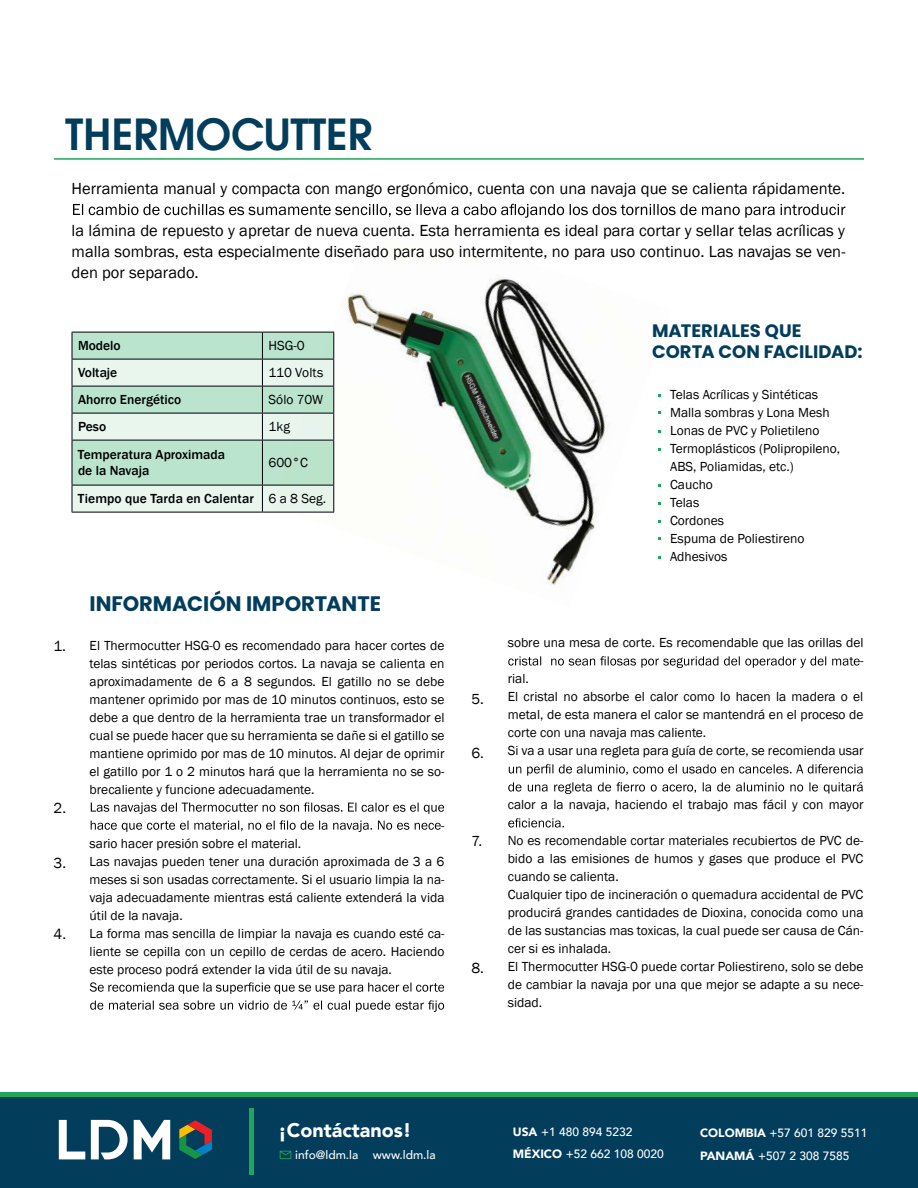
<style>
.page{position:relative;width:918px;height:1188px;background:#fff}
.page>*{position:absolute;margin:0;border:0;box-sizing:border-box;transform-origin:0 0}
.t1{font:600 42px "Avant Garde";color:#023d5c}
.t2{font:700 21px "Poppins";color:#023d5c}
.t3{font:900 19.65px "Avenir";color:#fff}
.t4{font:700 18px/21px "Poppins";color:#023d5c}
.t5{font:16.5px/21px "Franklin Gothic";color:#000001;text-align:justify}
.t6{font:15px "Franklin Gothic";color:#000001}
.t7{font:13.5px/18px "Franklin Gothic";color:#000001}
.t8{font:500 13.5px "Franklin Gothic";color:#000001}
.t9{font:500 12px/22.5px "Avenir";color:#fff}
.s1{font-weight:400}
.s2{font-weight:900}
</style>
<div class="page">
<img style="left:272px;top:275px;width:336px;height:313px">
<svg style="left:508px;top:656px;width:352px;height:12px"></svg>
<svg style="left:509px;top:764px;width:354px;height:12px"></svg>
<svg style="left:508px;top:782px;width:355px;height:12px"></svg>
<svg style="left:508px;top:818px;width:56px;height:10px"></svg>
<svg style="left:72px;top:332px;width:262px;height:180px;background:#c6e2d3"></svg>
<hr style="left:72px;top:512px;width:190px;height:1px;background:#000007">
<hr style="left:262px;top:512px;width:72px;height:1px;background:#000007">
<svg style="left:73px;top:204px;width:772px;height:14px"></svg>
<svg style="left:91px;top:802px;width:353px;height:12px"></svg>
<svg style="left:91px;top:820px;width:350px;height:12px"></svg>
<svg style="left:90px;top:982px;width:354px;height:12px"></svg>
<svg style="left:90px;top:1000px;width:354px;height:12px"></svg>
<hr style="left:54px;top:158px;width:810px;height:2px;background:#1ea65b">
<div style="left:0;top:1093px;width:918px;height:95px;background:#023d5c"></div>
<div style="left:0;top:1092px;width:918px;height:5px;background:#1ea65b"></div>
<svg style="left:59px;top:1120px;width:26px;height:39px"></svg>
<svg style="left:91px;top:1120px;width:37px;height:39px"></svg>
<svg style="left:134px;top:1120px;width:36px;height:39px"></svg>
<svg style="left:179px;top:1120px;width:33px;height:39px"></svg>
<hr style="left:249px;top:1108px;width:4px;height:66px;background:#1ea65b">
<svg style="left:280px;top:1151px;width:11px;height:8px"></svg>
<h1 class="t1" style="left:66px;top:107px;width:308px">THERMOCUTTER</h1>
<p class="t5" style="left:72px;top:178px;width:775px">Herramienta manual y compacta con mango ergonómico, cuenta con una navaja que se calienta rápidamente.</p>
<p class="t5" style="left:72px;top:220px;width:775px">la lámina de repuesto y apretar de nueva cuenta. Esta herramienta es ideal para cortar y sellar telas acrílicas y malla sombras, esta especialmente diseñado para uso intermitente, no para uso continuo. Las navajas se ven&shy;den por separado.</p>
<p class="t8" style="left:78px;top:337px;width:44px">Modelo</p>
<p class="t7" style="left:268px;top:337px;width:38px">HSG-0</p>
<p class="t8" style="left:78px;top:364px;width:41px">Voltaje</p>
<p class="t7" style="left:268px;top:364px;width:56px">110 Volts</p>
<p class="t8" style="left:78px;top:391px;width:105px">Ahorro Energético</p>
<p class="t7" style="left:268px;top:387px;width:56px;line-height:27px">Sólo 70W<br>1kg</p>
<p class="t8" style="left:78px;top:446px;width:149px">Temperatura Aproximada</p>
<p class="t7" style="left:268px;top:454px;width:41px">600°C</p>
<p class="t8" style="left:78px;top:490px;width:250px">Tiempo que Tarda en Calentar <span class="s1">6 a 8 Seg.</span></p>
<p class="t8" style="left:78px;top:418px;width:30px">Peso</p>
<p class="t8" style="left:78px;top:463px;width:73px">de la Navaja</p>
<p class="t6" style="left:54px;top:636px;width:14px">1.</p>
<p class="t6" style="left:54px;top:799px;width:14px">2.</p>
<p class="t6" style="left:54px;top:854px;width:14px">3.</p>
<p class="t6" style="left:54px;top:925px;width:14px">4.</p>
<h2 class="t2" style="left:90px;top:591px;width:293px">INFORMACIÓN IMPORTANTE</h2>
<p class="t7" style="left:90px;top:636px;width:357px;text-align:justify">El Thermocutter HSG-0 es recomendado para hacer cortes de telas sintéticas por periodos cortos. La navaja se calienta en aproximadamente de 6 a 8 segundos. El gatillo no se debe mantener oprimido por mas de 10 minutos continuos, esto se debe a que dentro de la herramienta trae un transformador el cual se puede hacer que su herramienta se dañe si el gatillo se mantiene oprimido por mas de 10 minutos. Al dejar de oprimir el gatillo por 1 o 2 minutos hará que la herramienta no se so&shy;brecaliente y funcione adecuadamente.</p>
<p class="t7" style="left:441px;top:816px;width:5px">-</p>
<p class="t7" style="left:90px;top:834px;width:357px">sario hacer presión sobre el material.<br>Las navajas pueden tener una duración aproximada de 3 a 6 meses si son usadas correctamente. Si el usuario limpia la na&shy;vaja adecuadamente mientras está caliente extenderá la vida útil de la navaja.<br>La forma mas sencilla de limpiar la navaja es cuando esté ca&shy;liente se cepilla con un cepillo de cerdas de acero. Haciendo este proceso podrá extender la vida útil de su navaja.</p>
<h3 class="t4" style="left:652px;top:320px;width:212px">MATERIALES QUE<br>CORTA CON FACILIDAD:</h3>
<p class="t7" style="left:670px;top:386px;width:172px">Telas Acrílicas y Sintéticas<br>Malla sombras y Lona Mesh<br>Lonas de PVC y Polietileno<br>Termoplásticos (Polipropileno,<br>ABS, Poliamidas, etc.)<br>Caucho<br>Telas<br>Cordones<br>Espuma de Poliestireno<br>Adhesivos</p>
<p class="t6" style="left:471px;top:689px;width:14px">5.</p>
<p class="t6" style="left:471px;top:743px;width:14px">6.</p>
<p class="t6" style="left:471px;top:832px;width:12px">7.</p>
<p class="t6" style="left:471px;top:959px;width:14px">8.</p>
<p class="t7" style="left:508px;top:634px;width:357px">sobre una mesa de corte. Es recomendable que las orillas del</p>
<p class="t7" style="left:860px;top:652px;width:5px">-</p>
<p class="t7" style="left:508px;top:670px;width:23px">rial.</p>
<p class="t7" style="left:508px;top:688px;width:357px">El cristal no absorbe el calor como lo hacen la madera o el</p>
<p class="t7" style="left:508px;top:706px;width:357px">metal, de esta manera el calor se mantendrá en el proceso de</p>
<p class="t7" style="left:508px;top:724px;width:200px">corte con una navaja mas caliente.</p>
<p class="t7" style="left:508px;top:742px;width:357px">Si va a usar una regleta para guía de corte, se recomienda usar</p>
<p class="t7" style="left:508px;top:796px;width:357px">calor a la navaja, haciendo el trabajo mas fácil y con mayor</p>
<p class="t7" style="left:508px;top:832px;width:357px">No es recomendable cortar materiales recubiertos de PVC de&shy;bido a las emisiones de humos y gases que produce el PVC cuando se calienta.<br>Cualquier tipo de incineración o quemadura accidental de PVC producirá grandes cantidades de Dioxina, conocida como una de las sustancias mas toxicas, la cual puede ser causa de Cán&shy;cer si es inhalada.<br>El Thermocutter HSG-0 puede cortar Poliestireno, solo se debe de cambiar la navaja por una que mejor se adapte a su nece&shy;sidad.</p>
<h3 class="t3" style="left:278px;top:1113px;width:135px">¡Contáctanos!</h3>
<p class="t9" style="left:373px;top:1143px;width:64px">www.ldm.la</p>
<p class="t9" style="left:513px;top:1120px;width:152px"><span class="s2">USA</span> +1 480 894 5232<br><span class="s2">MÉXICO</span> +52 662 108 0020</p>
<p class="t9" style="left:700px;top:1121px;width:169px"><span class="s2">COLOMBIA</span> +57 601 829 5511</p>
<p class="t9" style="left:295px;top:1143px;width:65px">info@ldm.la</p>
<p class="t9" style="left:700px;top:1144px;width:151px"><span class="s2">PANAMÁ</span> +507 2 308 7585</p>
</div>
